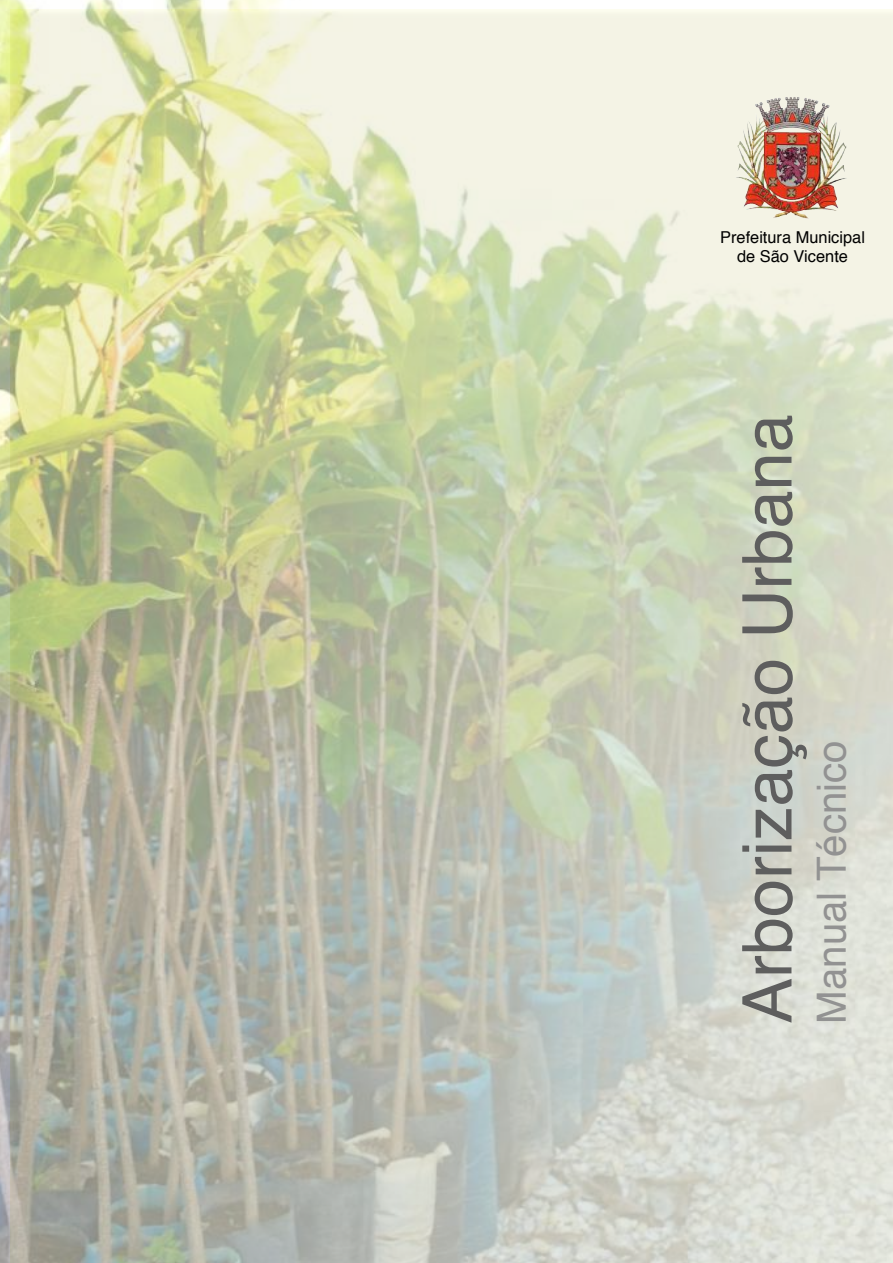
<style>
.page{position:relative;width:893px;height:1263px;background:#fff}
.page>*{position:absolute;margin:0;border:0;box-sizing:border-box;transform-origin:0 0}
.t1{font:68.55px "Helvetica";color:#5e5e5e}
.t2{font:40.2px "Helvetica";color:#929292}
.t3{font:16.35px/19.4px "Helvetica";color:#000;text-align:center}
</style>
<div class="page">
<img style="left:0;top:0;width:893px;height:1263px">
<img style="left:733px;top:94px;width:118px;height:128px">
<p class="t3" style="left:720px;top:228px;width:146px">Prefeitura Municipal de São Vicente</p>
<h1 class="t1" style="left:715px;top:1024px;width:611px;rotate:-90deg">Arborização Urbana</h1>
<h2 class="t2" style="left:801px;top:1024px;width:285px;rotate:-90deg">Manual Técnico</h2>
</div>
